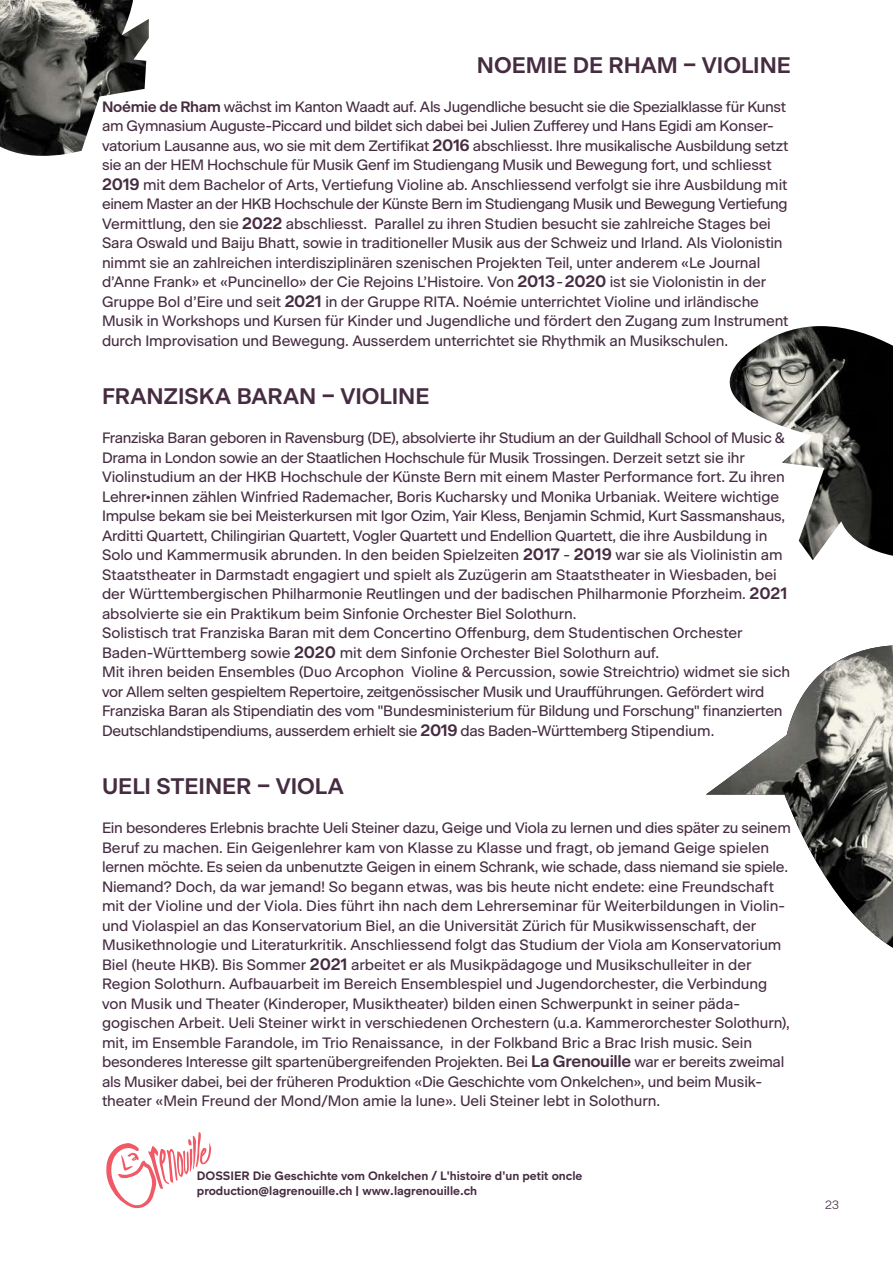
<style>
.page{position:relative;width:893px;height:1263px;background:#fff}
.page>*{position:absolute;margin:0;border:0;box-sizing:border-box;transform-origin:0 0}
.t1{font:600 22.5px "Beausite Classic";letter-spacing:-.005em;color:#462c41}
.t2{font:15px/19.5px "Beausite Classic";letter-spacing:-.01em;color:#462c41}
.t3{font:700 12px/14.4px "Epoque Grotesk";color:#462c41}
.t4{font:300 12px "Beausite Classic";color:#462c41}
.s1{font-weight:600}
.s2{font-weight:600;font-size:16.5px}
</style>
<div class="page">
<img style="left:0;top:0;width:149px;height:156px">
<img style="left:729px;top:326px;width:164px;height:234px">
<img style="left:706px;top:645px;width:187px;height:303px">
<svg style="left:106px;top:1132px;width:105px;height:77px"></svg>
<h1 class="t1" style="left:477px;top:48px;width:316px">NOEMIE DE RHAM – VIOLINE</h1>
<p class="t2" style="left:102px;top:95px;width:688px"><span class="s1">Noémie de Rham</span> wächst im Kanton Waadt auf. Als Jugendliche besucht sie die Spezialklasse für Kunst am Gymnasium Auguste-Piccard und bildet sich dabei bei Julien Zufferey und Hans Egidi am Konser&shy;vatorium Lausanne aus, wo sie mit dem Zertifikat <span class="s2">2016</span> abschliesst. Ihre musikalische Ausbildung setzt sie an der HEM Hochschule für Musik Genf im Studiengang Musik und Bewegung fort, und schliesst <span class="s2">2019</span> mit dem Bachelor of Arts, Vertiefung Violine ab. Anschliessend verfolgt sie ihre Ausbildung mit einem Master an der HKB Hochschule der Künste Bern im Studiengang Musik und Bewegung Vertiefung Vermittlung, den sie <span class="s2">2022</span> abschliesst. Parallel zu ihren Studien besucht sie zahlreiche Stages bei Sara Oswald und Baiju Bhatt, sowie in traditioneller Musik aus der Schweiz und Irland. Als Violonistin nimmt sie an zahlreichen interdisziplinären szenischen Projekten Teil, unter anderem «Le Journal d’Anne Frank» et «Puncinello» der Cie Rejoins L’Histoire. Von <span class="s2">2013</span>-<span class="s2">2020</span> ist sie Violonistin in der Gruppe Bol d’Eire und seit <span class="s2">2021</span> in der Gruppe RITA. Noémie unterrichtet Violine und irländische Musik in Workshops und Kursen für Kinder und Jugendliche und fördert den Zugang zum Instrument durch Improvisation und Bewegung. Ausserdem unterrichtet sie Rhythmik an Musikschulen.</p>
<h1 class="t1" style="left:102px;top:379px;width:329px">FRANZISKA BARAN – VIOLINE</h1>
<p class="t2" style="left:102px;top:427px;width:690px">Franziska Baran geboren in Ravensburg (DE), absolvierte ihr Studium an der Guildhall School of Music &amp; Drama in London sowie an der Staatlichen Hochschule für Musik Trossingen. Derzeit setzt sie ihr Violinstudium an der HKB Hochschule der Künste Bern mit einem Master Performance fort. Zu ihren Lehrer•innen zählen Winfried Rademacher, Boris Kucharsky und Monika Urbaniak. Weitere wichtige Impulse bekam sie bei Meisterkursen mit Igor Ozim, Yair Kless, Benjamin Schmid, Kurt Sassmanshaus, Arditti Quartett, Chilingirian Quartett, Vogler Quartett und Endellion Quartett, die ihre Ausbildung in Solo und Kammermusik abrunden. In den beiden Spielzeiten <span class="s2">2017</span> - <span class="s2">2019</span> war sie als Violinistin am Staatstheater in Darmstadt engagiert und spielt als Zuzügerin am Staatstheater in Wiesbaden, bei der Württembergischen Philharmonie Reutlingen und der badischen Philharmonie Pforzheim. <span class="s2">2021 </span>absolvierte sie ein Praktikum beim Sinfonie Orchester Biel Solothurn.<br>Solistisch trat Franziska Baran mit dem Concertino Offenburg, dem Studentischen Orchester Baden-Württemberg sowie <span class="s2">2020</span> mit dem Sinfonie Orchester Biel Solothurn auf.<br>Mit ihren beiden Ensembles (Duo Arcophon Violine &amp; Percussion, sowie Streichtrio) widmet sie sich vor Allem selten gespieltem Repertoire, zeitgenössischer Musik und Uraufführungen. Gefördert wird Franziska Baran als Stipendiatin des vom "Bundesministerium für Bildung und Forschung" finanzierten Deutschlandstipendiums, ausserdem erhielt sie <span class="s2">2019</span> das Baden-Württemberg Stipendium.</p>
<h1 class="t1" style="left:102px;top:769px;width:243px">UELI STEINER – VIOLA</h1>
<p class="t2" style="left:102px;top:817px;width:690px">Ein besonderes Erlebnis brachte Ueli Steiner dazu, Geige und Viola zu lernen und dies später zu seinem Beruf zu machen. Ein Geigenlehrer kam von Klasse zu Klasse und fragt, ob jemand Geige spielen lernen möchte. Es seien da unbenutzte Geigen in einem Schrank, wie schade, dass niemand sie spiele.<br>Niemand? Doch, da war jemand! So begann etwas, was bis heute nicht endete: eine Freundschaft mit der Violine und der Viola. Dies führt ihn nach dem Lehrerseminar für Weiterbildungen in Violin&shy;und Violaspiel an das Konservatorium Biel, an die Universität Zürich für Musikwissenschaft, der Musikethnologie und Literaturkritik. Anschliessend folgt das Studium der Viola am Konservatorium Biel (heute HKB). Bis Sommer <span class="s2">2021</span> arbeitet er als Musikpädagoge und Musikschulleiter in der Region Solothurn. Aufbauarbeit im Bereich Ensemblespiel und Jugendorchester, die Verbindung von Musik und Theater (Kinderoper, Musiktheater) bilden einen Schwerpunkt in seiner päda&shy;gogischen Arbeit. Ueli Steiner wirkt in verschiedenen Orchestern (u.a. Kammerorchester Solothurn), mit, im Ensemble Farandole, im Trio Renaissance, in der Folkband Bric a Brac Irish music. Sein besonderes Interesse gilt spartenübergreifenden Projekten. Bei <span class="s2">La Grenouille</span> war er bereits zweimal als Musiker dabei, bei der früheren Produktion «Die Geschichte vom Onkelchen», und beim Musik&shy;theater «Mein Freund der Mond/Mon amie la lune». Ueli Steiner lebt in Solothurn.</p>
<p class="t3" style="left:197px;top:1168px;width:387px">DOSSIER Die Geschichte vom Onkelchen / L'histoire d'un petit oncle production@lagrenouille.ch | www.lagrenouille.ch</p>
<p class="t4" style="left:825px;top:1196px;width:15px">23</p>
</div>
